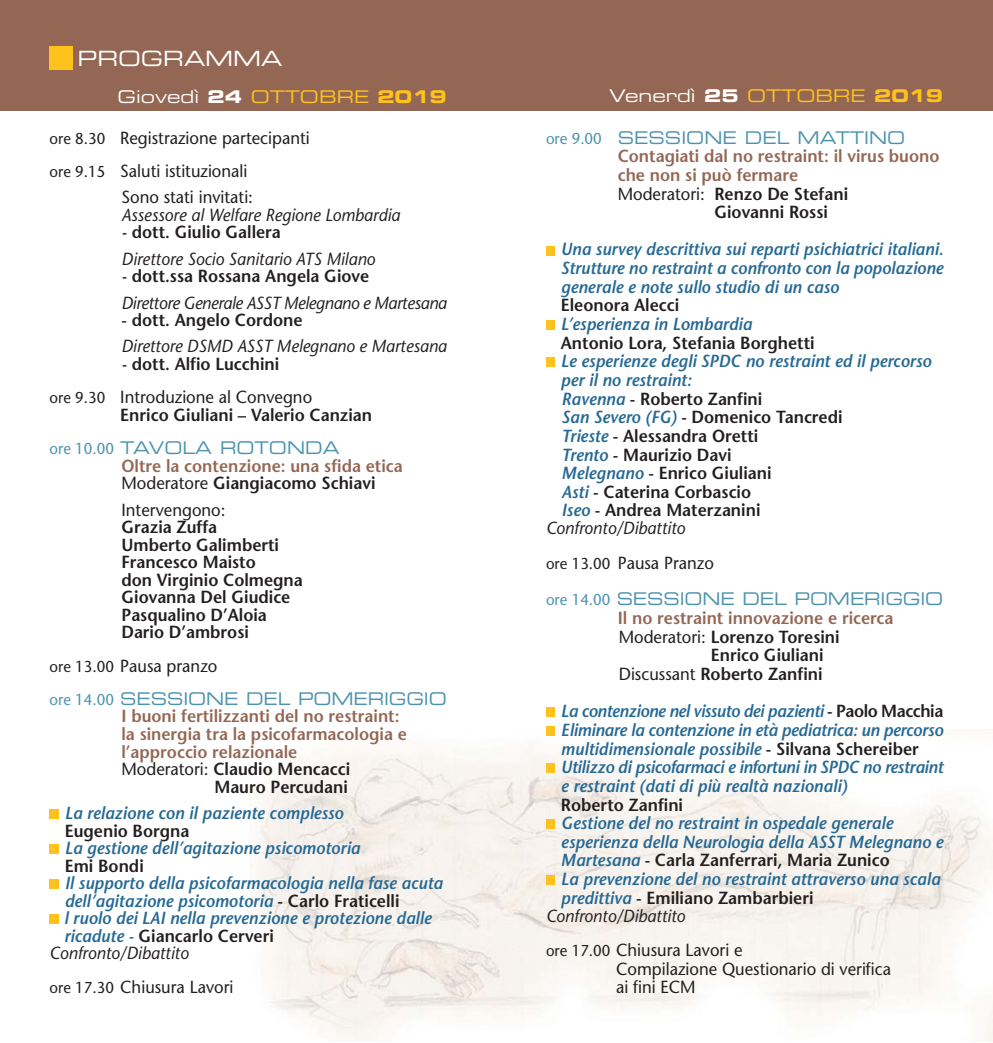
<style>
.page{position:relative;width:993px;height:1043px;background:#fff}
.page>*{position:absolute;margin:0;border:0;box-sizing:border-box;transform-origin:0 0}
.t1{font:21px "Eurostile Extended Two";color:#fff}
.t2{font:italic 600 17.5px/18.7px "Stone Sans";color:#266994;text-align:justify;scale:.95 1}
.t3{font:600 17.5px/17.5px "Stone Sans";color:#231f20;scale:.95 1}
.t4{font:17.5px/33.2px "Stone Sans";color:#231f20;scale:.95 1}
.t5{font:600 17.5px/17.5px "Stone Sans";color:#946754;scale:.95 1}
.t6{font:italic 17.5px/26.2px "Stone Sans";color:#231f20;scale:.95 1}
.t7{font:17.5px "Eurostile Extended Two";letter-spacing:-.01em;color:#4d93af;scale:.95 1}
.t8{font:italic 17.5px/26.2px "Stone Sans";letter-spacing:-.025em;color:#231f20;scale:.95 1}
.t9{font:17.5px "Eurostile Extended Two";color:#fff}
.s1{font-family:"Eurostile Bold Extended Two"}
.s2{color:#ffc21d}
.s3{font-family:"Eurostile Bold Extended Two";color:#ffc21d}
.s4{font-size:15.75px}
.s5{font-weight:600;font-style:normal}
.s6{font-style:normal}
.s7{font-style:italic}
.s8{font-weight:600}
.s9{font-family:"Stone Sans";font-size:15.75px}
.s10{font-weight:400;color:#231f20}
.s11{color:#231f20}
.s12{font-weight:400}
.s13{font-style:normal;color:#231f20}
.s14{font-style:italic;color:#266994}
</style>
<div class="page">
<img style="left:251px;top:729px;width:741px;height:313px">
<div style="left:0;top:0;width:992px;height:111px;background:#946754"></div>
<div style="left:50px;top:809px;width:9px;height:10px;background:#ffc21d"></div>
<div style="left:50px;top:844px;width:9px;height:10px;background:#ffc21d"></div>
<div style="left:50px;top:879px;width:9px;height:10px;background:#ffc21d"></div>
<div style="left:50px;top:914px;width:9px;height:10px;background:#ffc21d"></div>
<div style="left:546px;top:246px;width:9px;height:9px;background:#ffc21d"></div>
<div style="left:546px;top:320px;width:9px;height:10px;background:#ffc21d"></div>
<div style="left:546px;top:358px;width:9px;height:9px;background:#ffc21d"></div>
<div style="left:546px;top:708px;width:9px;height:9px;background:#ffc21d"></div>
<div style="left:546px;top:726px;width:9px;height:10px;background:#ffc21d"></div>
<div style="left:546px;top:763px;width:9px;height:10px;background:#ffc21d"></div>
<div style="left:546px;top:819px;width:9px;height:10px;background:#ffc21d"></div>
<div style="left:546px;top:875px;width:9px;height:10px;background:#ffc21d"></div>
<div style="left:50px;top:46px;width:23px;height:23px;background:#ffc21d"></div>
<p class="t1" style="left:78px;top:51px;width:206px">PROGRAMMA</p>
<p class="t9" style="left:117px;top:90px;width:331px">Giovedì <span class="s1">24</span> <span class="s2">OTTOBRE</span> <span class="s3">2019</span></p>
<p class="t9" style="left:609px;top:89px;width:335px">Venerdì <span class="s1">25</span> <span class="s2">OTTOBRE</span> <span class="s3">2019</span></p>
<p class="t4" style="left:50px;top:123px;width:275px"><span class="s4">ore 8.30</span> Registrazione partecipanti <span class="s4">ore 9.15</span> Saluti istituzionali</p>
<p class="t4" style="left:121px;top:182px;width:140px">Sono stati invitati:</p>
<p class="t6" style="left:121px;top:204px;width:295px">Assessore al Welfare Regione Lombardia</p>
<p class="t6" style="left:121px;top:221px;width:268px">- <span class="s5">dott. Giulio Gallera<br></span>Direttore Socio Sanitario ATS Milano</p>
<p class="t8" style="left:121px;top:265px;width:344px">- <span class="s5">dott.ssa Rossana Angela Giove<br></span>Direttore Generale ASST Melegnano e Martesana</p>
<p class="t6" style="left:121px;top:309px;width:344px"><span class="s6">-</span> <span class="s5">dott. Angelo Cordone<br></span>Direttore DSMD ASST Melegnano e Martesana</p>
<p class="t4" style="left:50px;top:349px;width:278px;text-indent:72px"><span class="s7">-</span> <span class="s8">dott. Alfio Lucchini<br></span><span class="s4">ore 9.30</span> Introduzione al Convegno</p>
<p class="t3" style="left:120px;top:408px;width:267px">Enrico Giuliani – Valerio Canzian</p>
<p class="t7" style="left:50px;top:442px;width:307px"><span class="s9">ore 10.00</span> TAVOLA ROTONDA</p>
<p class="t5" style="left:121px;top:459px;width:297px">Oltre la contenzione: una sfida etica<br><span class="s10">Moderatore</span> <span class="s11">Giangiacomo Schiavi</span></p>
<p class="t4" style="left:121px;top:495px;width:111px">Intervengono:</p>
<p class="t3" style="left:121px;top:520px;width:192px">Grazia Zuffa<br>Umberto Galimberti<br>Francesco Maisto<br>don Virginio Colmegna<br>Giovanna Del Giudice<br>Pasqualino D’Aloia<br>Dario D’ambrosi</p>
<p class="t4" style="left:50px;top:651px;width:178px"><span class="s4">ore 13.00</span> Pausa pranzo</p>
<p class="t7" style="left:50px;top:692px;width:419px"><span class="s9">ore 14.00</span> SESSIONE DEL POMERIGGIO</p>
<p class="t5" style="left:121px;top:710px;width:294px">I buoni fertilizzanti del no restraint:</p>
<p class="t5" style="left:121px;top:727px;width:302px">la sinergia tra la psicofarmacologia e</p>
<p class="t5" style="left:121px;top:745px;width:186px">l’approccio relazionale</p>
<p class="t3" style="left:121px;top:762px;width:242px"><span class="s12">Moderatori:</span> Claudio Mencacci</p>
<p class="t3" style="left:214px;top:780px;width:142px">Mauro Percudani</p>
<p class="t2" style="left:65px;top:805px;width:295px">La relazione con il paziente complesso</p>
<p class="t3" style="left:65px;top:824px;width:133px">Eugenio Borgna</p>
<p class="t2" style="left:65px;top:840px;width:312px">La gestione dell’agitazione psicomotoria</p>
<p class="t3" style="left:65px;top:859px;width:85px">Emi Bondi</p>
<p class="t2" style="left:65px;top:876px;width:399px">Il supporto della psicofarmacologia nella fase acuta</p>
<p class="t2" style="left:65px;top:893px;width:354px">dell’agitazione psicomotoria <span class="s13">- Carlo Fraticelli</span></p>
<p class="t2" style="left:64px;top:911px;width:388px">l ruolo dei LAI nella prevenzione e protezione dalle</p>
<p class="t3" style="left:64px;top:929px;width:222px"><span class="s14">ricadute -</span> Giancarlo Cerveri</p>
<p class="t6" style="left:50px;top:942px;width:148px">Confronto/Dibattito</p>
<p class="t4" style="left:50px;top:973px;width:195px"><span class="s4">ore 17.30</span> Chiusura Lavori</p>
<p class="t7" style="left:546px;top:131px;width:379px"><span class="s9">ore 9.00</span> SESSIONE DEL MATTINO</p>
<p class="t5" style="left:617px;top:149px;width:340px">Contagiati dal no restraint: il virus buono</p>
<p class="t5" style="left:617px;top:168px;width:191px">che non si può fermare</p>
<p class="t3" style="left:617px;top:187px;width:244px"><span class="s12">Moderatori:</span> Renzo De Stefani</p>
<p class="t3" style="left:714px;top:205px;width:121px">Giovanni Rossi</p>
<p class="t2" style="left:560px;top:242px;width:404px">Una survey descrittiva sui reparti psichiatrici italiani.<br>Strutture no restraint a confronto con la popolazione generale e note sullo studio di un caso</p>
<p class="t3" style="left:560px;top:298px;width:126px">Eleonora Alecci</p>
<p class="t2" style="left:560px;top:316px;width:203px">L’esperienza in Lombardia</p>
<p class="t3" style="left:560px;top:336px;width:268px">Antonio Lora, Stefania Borghetti</p>
<p class="t2" style="left:560px;top:354px;width:391px">Le esperienze degli SPDC no restraint ed il percorso</p>
<p class="t2" style="left:560px;top:372px;width:139px">per il no restraint:</p>
<p class="t3" style="left:561px;top:392px;width:213px"><span class="s14">Ravenna</span> - Roberto Zanfini</p>
<p class="t3" style="left:561px;top:410px;width:297px"><span class="s14">San Severo (FG)</span> - Domenico Tancredi</p>
<p class="t3" style="left:561px;top:429px;width:208px"><span class="s14">Trieste</span> - Alessandra Oretti</p>
<p class="t3" style="left:561px;top:448px;width:180px"><span class="s14">Trento</span> - Maurizio Davi</p>
<p class="t3" style="left:561px;top:466px;width:222px"><span class="s14">Melegnano</span> - Enrico Giuliani</p>
<p class="t3" style="left:561px;top:485px;width:201px"><span class="s14">Asti</span> - Caterina Corbascio</p>
<p class="t3" style="left:561px;top:504px;width:211px"><span class="s14">Iseo</span> - Andrea Materzanini</p>
<p class="t6" style="left:546px;top:517px;width:148px">Confronto/Dibattito</p>
<p class="t4" style="left:546px;top:548px;width:178px"><span class="s4">ore 13.00</span> Pausa Pranzo</p>
<p class="t7" style="left:546px;top:593px;width:419px"><span class="s9">ore 14.00</span> SESSIONE DEL POMERIGGIO</p>
<p class="t5" style="left:617px;top:611px;width:292px">Il no restraint innovazione e ricerca</p>
<p class="t3" style="left:618px;top:630px;width:234px"><span class="s12">Moderatori:</span> Lorenzo Toresini</p>
<p class="t3" style="left:710px;top:648px;width:120px">Enrico Giuliani</p>
<p class="t3" style="left:618px;top:667px;width:216px"><span class="s12">Discussant</span> Roberto Zanfini</p>
<p class="t2" style="left:561px;top:704px;width:404px;text-align:left">La contenzione nel vissuto dei pazienti <span class="s13">- Paolo Macchia </span>Eliminare la contenzione in età pediatrica: un percorso multidimensionale possibile <span class="s13">- Silvana Schereiber </span>Utilizzo di psicofarmaci e infortuni in SPDC no restraint e restraint (dati di più realtà nazionali)</p>
<p class="t3" style="left:561px;top:798px;width:130px">Roberto Zanfini</p>
<p class="t2" style="left:561px;top:816px;width:351px">Gestione del no restraint in ospedale generale</p>
<p class="t2" style="left:561px;top:834px;width:404px">esperienza della Neurologia della ASST Melegnano e</p>
<p class="t3" style="left:561px;top:853px;width:347px"><span class="s14">Martesana</span> - Carla Zanferrari, Maria Zunico</p>
<p class="t2" style="left:561px;top:872px;width:400px">La prevenzione del no restraint attraverso una scala</p>
<p class="t3" style="left:561px;top:891px;width:267px"><span class="s14">predittiva</span> - Emiliano Zambarbieri</p>
<p class="t6" style="left:546px;top:904px;width:148px">Confronto/Dibattito</p>
<p class="t4" style="left:616px;top:943px;width:291px;line-height:18.6px;text-indent:-70px"><span class="s4">ore 17.00</span> Chiusura Lavori e<br>Compilazione Questionario di verifica ai fini ECM</p>
</div>
